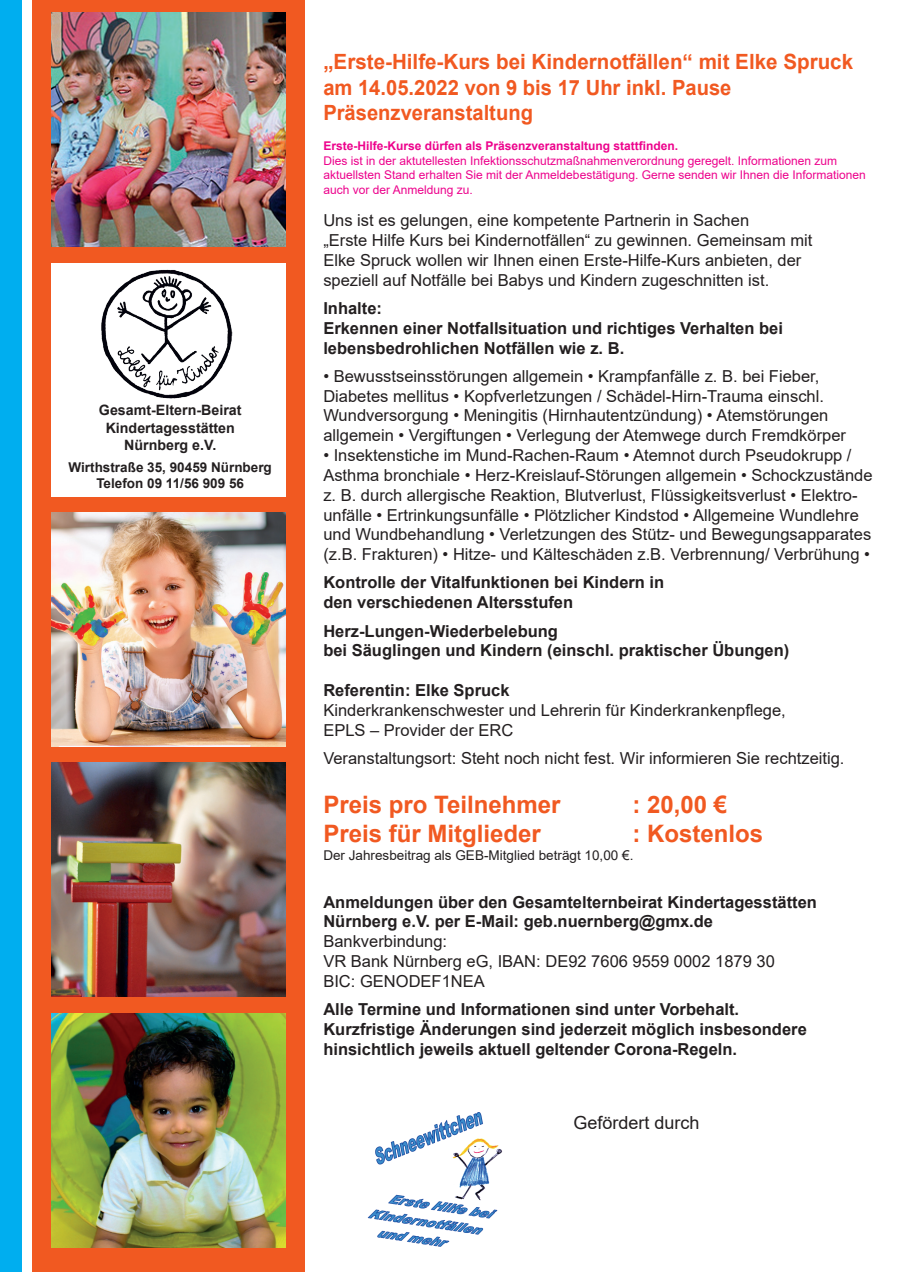
<style>
.page{position:relative;width:902px;height:1272px;background:#fff}
.page>*{position:absolute;margin:0;border:0;box-sizing:border-box;transform-origin:0 0}
.t1{font:700 24px "Arial";color:#f15921}
.t2{font:700 21px/25.2px "Arial";color:#f15921}
.t3{font:18px "Arial";color:#231f20}
.t4{font:16.5px/19.8px "Arial";color:#231f20}
.t5{font:700 16.5px/19.8px "Arial";color:#231f20}
.t6{font:700 14.25px/17.1px "Arial";color:#231f20;text-align:center}
.t7{font:700 13.5px/16.2px "Arial";color:#231f20;text-align:center}
.t8{font:13.5px "Arial";color:#231f20}
.t9{font:12px/14.4px "Arial";color:#ed028c}
.t10{font:700 12px "Arial";color:#ed028c}
</style>
<div class="page">
<div style="left:0;top:0;width:21px;height:1271px;background:#00aeef"></div>
<div style="left:32px;top:0;width:272px;height:1271px;background:#f15921"></div>
<img style="left:51px;top:13px;width:234px;height:234px">
<div style="left:51px;top:263px;width:234px;height:234px;background:#fff"></div>
<img style="left:101px;top:269px;width:131px;height:130px">
<img style="left:51px;top:513px;width:234px;height:233px">
<img style="left:51px;top:763px;width:234px;height:233px">
<img style="left:51px;top:1013px;width:234px;height:233px">
<img style="left:367px;top:1112px;width:136px;height:135px">
<p class="t6" style="left:99px;top:402px;width:144px">Gesamt-Eltern-Beirat<br>Kindertagesstätten<br>Nürnberg e.V.</p>
<p class="t7" style="left:69px;top:459px;width:205px">Wirthstraße 35, 90459 Nürnberg<br>Telefon 09 11/56 909 56</p>
<p class="t2" style="left:323px;top:50px;width:531px">„Erste-Hilfe-Kurs bei Kindernotfällen“ mit Elke Spruck am 14.05.2022 von 9 bis 17 Uhr inkl. Pause<br>Präsenzveranstaltung</p>
<p class="t10" style="left:323px;top:138px;width:356px">Erste-Hilfe-Kurse dürfen als Präsenzveranstaltung stattfinden.</p>
<p class="t9" style="left:323px;top:153px;width:544px">Dies ist in der aktutellesten Infektionsschutzmaßnahmenverordnung geregelt. Informationen zum aktuellsten Stand erhalten Sie mit der Anmeldebestätigung. Gerne senden wir Ihnen die Informationen auch vor der Anmeldung zu.</p>
<p class="t4" style="left:323px;top:210px;width:490px">Uns ist es gelungen, eine kompetente Partnerin in Sachen<br>„Erste Hilfe Kurs bei Kindernotfällen“ zu gewinnen. Gemeinsam mit Elke Spruck wollen wir Ihnen einen Erste-Hilfe-Kurs anbieten, der speziell auf Notfälle bei Babys und Kindern zugeschnitten ist.</p>
<p class="t5" style="left:323px;top:298px;width:461px">Inhalte:<br>Erkennen einer Notfallsituation und richtiges Verhalten bei lebensbedrohlichen Notfällen wie z. B.</p>
<p class="t4" style="left:323px;top:366px;width:524px">• Bewusstseinsstörungen allgemein • Krampfanfälle z. B. bei Fieber, Diabetes mellitus • Kopfverletzungen / Schädel-Hirn-Trauma einschl.<br>Wundversorgung • Meningitis (Hirnhautentzündung) • Atemstörungen allgemein • Vergiftungen • Verlegung der Atemwege durch Fremdkörper</p>
<p class="t4" style="left:323px;top:445px;width:550px">• Insektenstiche im Mund-Rachen-Raum • Atemnot durch Pseudokrupp / Asthma bronchiale • Herz-Kreislauf-Störungen allgemein • Schockzustände z. B. durch allergische Reaktion, Blutverlust, Flüssigkeitsverlust • Elektro&shy;unfälle • Ertrinkungsunfälle • Plötzlicher Kindstod • Allgemeine Wundlehre und Wundbehandlung • Verletzungen des Stütz- und Bewegungsapparates (z.B. Frakturen) • Hitze- und Kälteschäden z.B. Verbrennung/ Verbrühung •</p>
<p class="t5" style="left:323px;top:573px;width:342px">Kontrolle der Vitalfunktionen bei Kindern in den verschiedenen Altersstufen</p>
<p class="t5" style="left:323px;top:621px;width:467px">Herz-Lungen-Wiederbelebung<br>bei Säuglingen und Kindern (einschl. praktischer Übungen)</p>
<p class="t5" style="left:323px;top:680px;width:188px">Referentin: Elke Spruck</p>
<p class="t4" style="left:323px;top:700px;width:464px">Kinderkrankenschwester und Lehrerin für Kinderkrankenpflege,<br>EPLS – Provider der ERC</p>
<p class="t4" style="left:323px;top:748px;width:522px">Veranstaltungsort: Steht noch nicht fest. Wir informieren Sie rechtzeitig.</p>
<h1 class="t1" style="left:323px;top:787px;width:238px">Preis pro Teilnehmer</h1>
<h1 class="t1" style="left:632px;top:787px;width:96px">: 20,00 €</h1>
<h1 class="t1" style="left:323px;top:816px;width:219px">Preis für Mitglieder</h1>
<h1 class="t1" style="left:632px;top:816px;width:132px">: Kostenlos</h1>
<p class="t8" style="left:323px;top:845px;width:311px">Der Jahresbeitrag als GEB-Mitglied beträgt 10,00 €.</p>
<p class="t5" style="left:323px;top:892px;width:495px">Anmeldungen über den Gesamtelternbeirat Kindertagesstätten<br>Nürnberg e.V. per E-Mail: geb.nuernberg@gmx.de</p>
<p class="t4" style="left:323px;top:931px;width:453px">Bankverbindung:<br>VR Bank Nürnberg eG, IBAN: DE92 7606 9559 0002 1879 30<br>BIC: GENODEF1NEA</p>
<p class="t5" style="left:323px;top:999px;width:485px">Alle Termine und Informationen sind unter Vorbehalt.<br>Kurzfristige Änderungen sind jederzeit möglich insbesondere hinsichtlich jeweils aktuell geltender Corona-Regeln.</p>
<p class="t3" style="left:573px;top:1110px;width:128px">Gefördert durch</p>
</div>
